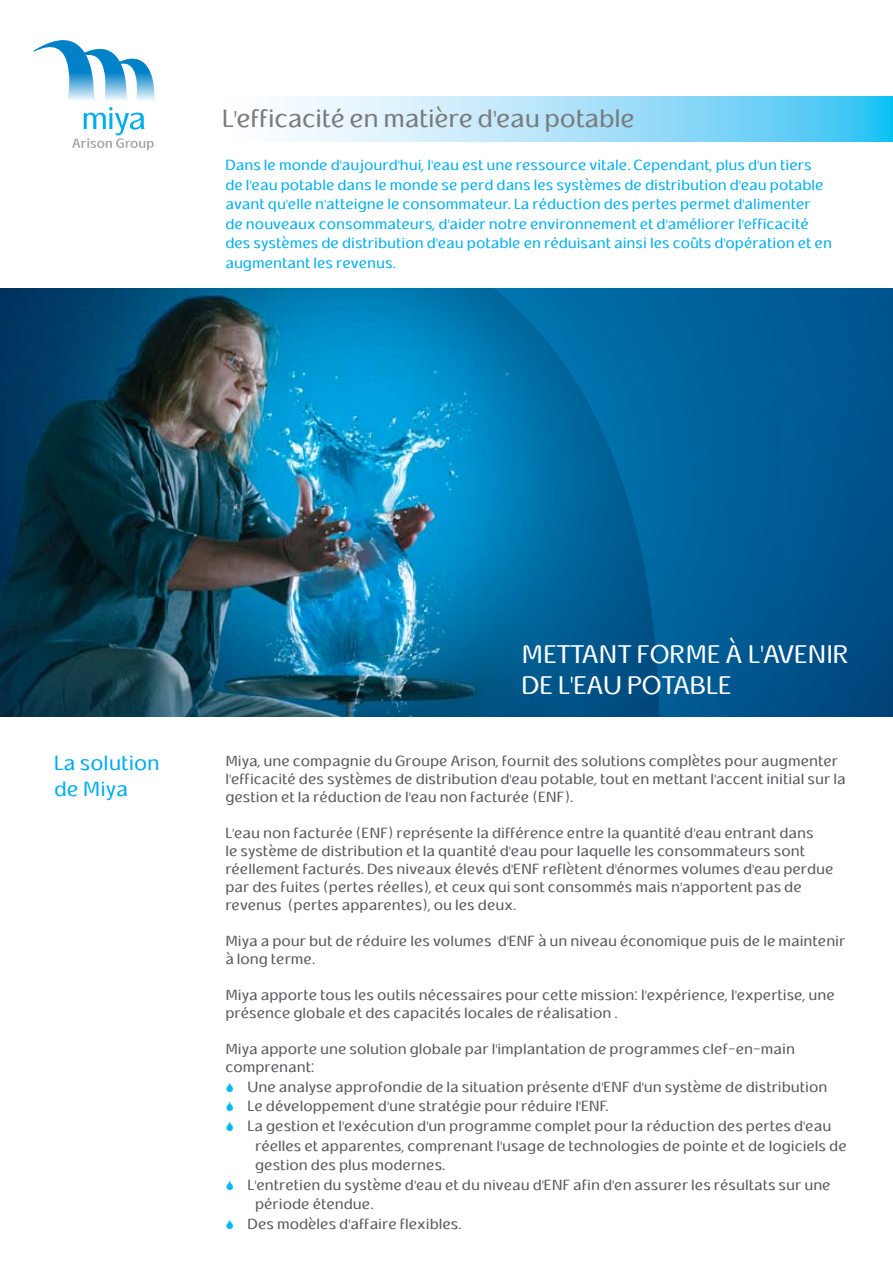
<style>
.page{position:relative;width:893px;height:1263px;background:#fff}
.page>*{position:absolute;margin:0;border:0;box-sizing:border-box;transform-origin:0 0}
.t1{font:25.95px/31.2px "E Typograph";color:#fff}
.t2{font:25.5px "E Typograph";letter-spacing:-.01em;color:#797b7d}
.t3{font:21px/25.2px "E Typograph";color:#00aeef}
.t4{font:15px/18px "E Typograph";color:#58595b}
.t5{font:15px/19.5px "E Typograph";color:#00aeef}
</style>
<div class="page">
<img style="left:0;top:288px;width:893px;height:429px">
<svg style="left:285px;top:96px;width:608px;height:46px;background:#a0e0f9"></svg>
<svg style="left:34px;top:40px;width:121px;height:110px"></svg>
<h2 class="t2" style="left:222px;top:101px;width:414px">L’efficacité en matière d’eau potable</h2>
<p class="t5" style="left:225px;top:155px;width:608px">Dans le monde d’aujourd’hui, l’eau est une ressource vitale. Cependant, plus d’un tiers de l’eau potable dans le monde se perd dans les systèmes de distribution d’eau potable avant qu’elle n’atteigne le consommateur. La réduction des pertes permet d’alimenter de nouveaux consommateurs, d’aider notre environnement et d’améliorer l’efficacité des systèmes de distribution d’eau potable en réduisant ainsi les coûts d’opération et en augmentant les revenus.</p>
<h3 class="t3" style="left:54px;top:750px;width:107px">La solution de Miya</h3>
<h1 class="t1" style="left:522px;top:638px;width:329px">METTANT FORME À L’AVENIR<br>DE L’EAU POTABLE</h1>
<p class="t4" style="left:225px;top:752px;width:622px">Miya, une compagnie du Groupe Arison, fournit des solutions complètes pour augmenter l’efficacité des systèmes de distribution d’eau potable, tout en mettant l’accent initial sur la gestion et la réduction de l’eau non facturée (ENF).</p>
<p class="t4" style="left:225px;top:824px;width:610px">L’eau non facturée (ENF) représente la différence entre la quantité d’eau entrant dans<br>le système de distribution et la quantité d’eau pour laquelle les consommateurs sont réellement facturés. Des niveaux élevés d’ENF reflètent d’énormes volumes d’eau perdue par des fuites (pertes réelles), et ceux qui sont consommés mais n’apportent pas de revenus (pertes apparentes), ou les deux.</p>
<p class="t4" style="left:225px;top:932px;width:621px">Miya a pour but de réduire les volumes d’ENF à un niveau économique puis de le maintenir à long terme.</p>
<p class="t4" style="left:225px;top:986px;width:611px">Miya apporte tous les outils nécessaires pour cette mission: l’expérience, l’expertise, une présence globale et des capacités locales de réalisation .</p>
<p class="t4" style="left:225px;top:1040px;width:571px">Miya apporte une solution globale par l’implantation de programmes clef-en-main comprenant:</p>
<p class="t4" style="left:248px;top:1078px;width:581px">Une analyse approfondie de la situation présente d‘ENF d’un système de distribution</p>
<p class="t4" style="left:248px;top:1097px;width:363px">Le développement d’une stratégie pour réduire l’ENF.</p>
<p class="t4" style="left:248px;top:1117px;width:585px">La gestion et l’exécution d’un programme complet pour la réduction des pertes d’eau</p>
<p class="t4" style="left:255px;top:1136px;width:593px">réelles et apparentes, comprenant l’usage de technologies de pointe et de logiciels de</p>
<p class="t4" style="left:255px;top:1156px;width:192px">gestion des plus modernes.</p>
<p class="t4" style="left:248px;top:1175px;width:585px">L’entretien du système d’eau et du niveau d’ENF afin d’en assurer les résultats sur une</p>
<p class="t4" style="left:255px;top:1195px;width:120px">période étendue.</p>
<p class="t4" style="left:248px;top:1214px;width:216px">Des modèles d’affaire flexibles.</p>
</div>
